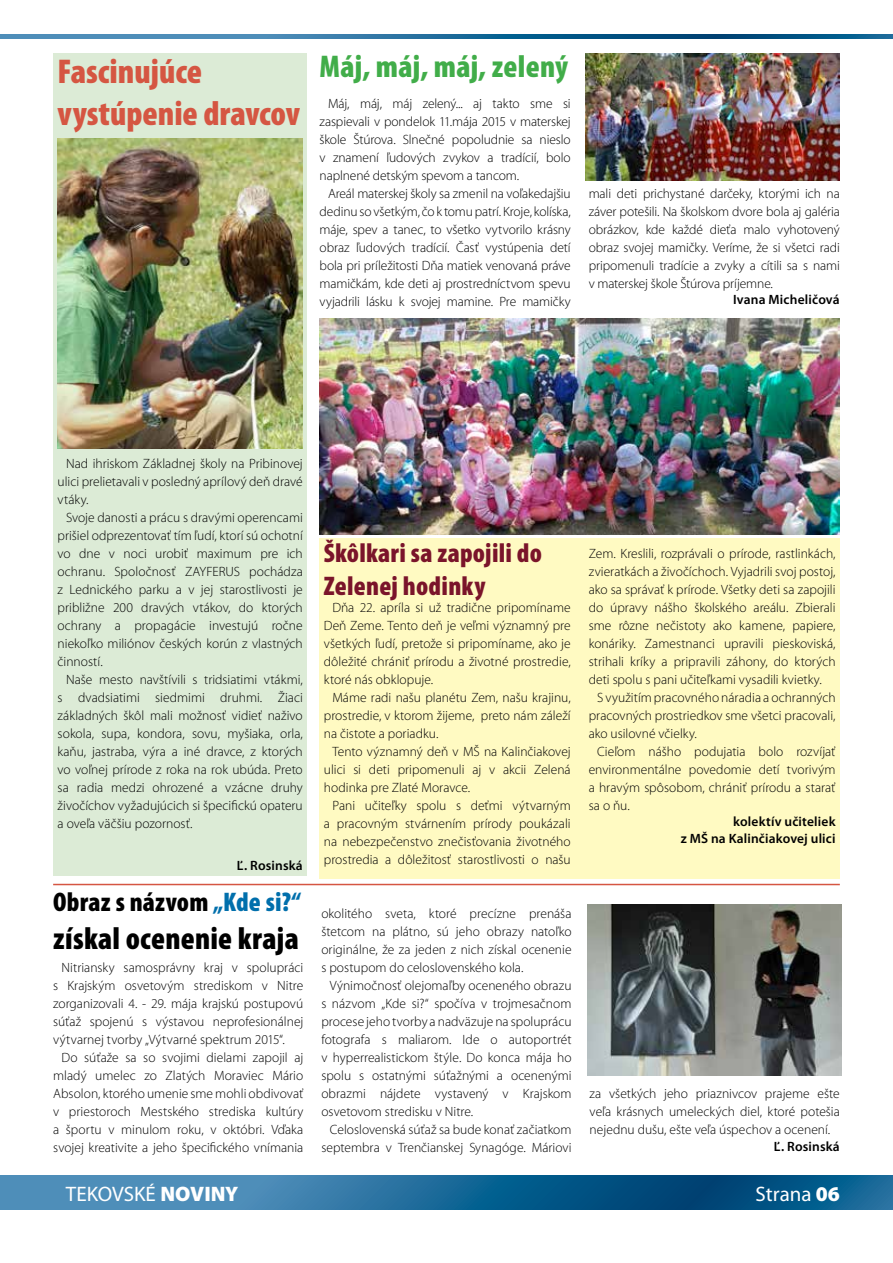
<style>
.page{position:relative;width:893px;height:1263px;background:#fff}
.page>*{position:absolute;margin:0;border:0;box-sizing:border-box;transform-origin:0 0}
.t1{font:900 condensed 34.5px/41.4px "Mini Pro";color:#d55642}
.t2{font:900 condensed 31.5px "Mini Pro";letter-spacing:.01em;color:#000}
.t3{font:900 condensed 31.5px "Mini Pro";letter-spacing:.01em;color:#41ad49}
.t4{font:900 condensed 27px/32.4px "Mini Pro";letter-spacing:.01em;color:#7a142a}
.t5{font:900 condensed 27px "Mini Pro";letter-spacing:.01em;color:#000}
.t6{font:21px "Mini Pro";color:#fff}
.t7{font:300 13.5px/18px "Mini Pro";color:#000;text-align:justify}
.t8{font:600 13.5px/16.5px "Mini Pro";letter-spacing:.01em;color:#000;text-align:right}
.s1{color:#006fac}
.s2{font-weight:900}
</style>
<div class="page">
<svg style="left:0;top:1176px;width:893px;height:34px;background:#236d9b"></svg>
<svg style="left:0;top:34px;width:893px;height:4px;background:#246d9c"></svg>
<div style="left:320px;top:538px;width:520px;height:340px;background:#fffac2"></div>
<div style="left:53px;top:53px;width:254px;height:823px;background:#dcebd6"></div>
<img style="left:320px;top:319px;width:520px;height:216px">
<img style="left:587px;top:905px;width:254px;height:170px">
<hr style="left:53px;top:884px;width:787px;height:1px;background:#d55642">
<img style="left:586px;top:53px;width:254px;height:128px">
<img style="left:58px;top:138px;width:245px;height:311px">
<h1 class="t1" style="left:58px;top:52px;width:244px">Fascinujúce vystúpenie dravcov</h1>
<h2 class="t3" style="left:320px;top:49px;width:250px">Máj, máj, máj, zelený</h2>
<p class="t7" style="left:320px;top:95px;width:253px;text-indent:9px">Máj, máj, máj zelený... aj takto sme si zaspievali v pondelok 11.mája 2015 v materskej škole Štúrova. Slnečné popoludnie sa nieslo v znamení ľudových zvykov a tradícií, bolo naplnené detským spevom a tancom.</p>
<p class="t7" style="left:320px;top:185px;width:253px;text-indent:9px">Areál materskej školy sa zmenil na voľakedajšiu dedinu so všetkým, čo k tomu patrí. Kroje, kolíska, máje, spev a tanec, to všetko vytvorilo krásny obraz ľudových tradícií. Časť vystúpenia detí bola pri príležitosti Dňa matiek venovaná práve mamičkám, kde deti aj prostredníctvom spevu vyjadrili lásku k svojej mamine. Pre mamičky</p>
<p class="t7" style="left:589px;top:185px;width:253px">mali deti prichystané darčeky, ktorými ich na záver potešili. Na školskom dvore bola aj galéria obrázkov, kde každé dieťa malo vyhotovený obraz svojej mamičky. Veríme, že si všetci radi pripomenuli tradície a zvyky a cítili sa s nami v materskej škole Štúrova príjemne.</p>
<p class="t8" style="left:733px;top:292px;width:108px">Ivana Micheličová</p>
<p class="t7" style="left:58px;top:455px;width:247px;text-indent:9px">Nad ihriskom Základnej školy na Pribinovej ulici prelietavali v posledný aprílový deň dravé vtáky.</p>
<p class="t7" style="left:58px;top:509px;width:247px;text-indent:9px">Svoje danosti a prácu s dravými operencami prišiel odprezentovať tím ľudí, ktorí sú ochotní vo dne v noci urobiť maximum pre ich ochranu. Spoločnosť ZAYFERUS pochádza z Lednického parku a v jej starostlivosti je približne 200 dravých vtákov, do ktorých ochrany a propagácie investujú ročne niekoľko miliónov českých korún z vlastných činností.</p>
<p class="t7" style="left:58px;top:671px;width:247px;text-indent:9px">Naše mesto navštívili s tridsiatimi vtákmi, s dvadsiatimi siedmimi druhmi. Žiaci základných škôl mali možnosť vidieť naživo sokola, supa, kondora, sovu, myšiaka, orla, kaňu, jastraba, výra a iné dravce, z ktorých vo voľnej prírode z roka na rok ubúda. Preto sa radia medzi ohrozené a vzácne druhy živočíchov vyžadujúcich si špecifickú opateru a oveľa väčšiu pozornosť.</p>
<p class="t8" style="left:237px;top:857px;width:67px">Ľ. Rosinská</p>
<h3 class="t5" style="left:53px;top:887px;width:249px">Obraz s názvom <span class="s1">„Kde si?“</span></h3>
<h2 class="t2" style="left:53px;top:921px;width:247px">získal ocenenie kraja</h2>
<p class="t7" style="left:53px;top:959px;width:252px;text-indent:9px">Nitriansky samosprávny kraj v spolupráci s Krajským osvetovým strediskom v Nitre zorganizovali 4. - 29. mája krajskú postupovú súťaž spojenú s výstavou neprofesionálnej výtvarnej tvorby „Výtvarné spektrum 2015“.</p>
<p class="t7" style="left:53px;top:1049px;width:252px;text-indent:9px">Do súťaže sa so svojimi dielami zapojil aj mladý umelec zo Zlatých Moraviec Mário Absolon, ktorého umenie sme mohli obdivovať v priestoroch Mestského strediska kultúry a športu v minulom roku, v októbri. Vďaka svojej kreativite a jeho špecifického vnímania</p>
<h3 class="t4" style="left:324px;top:538px;width:220px">Škôlkari sa zapojili do<br>Zelenej hodinky</h3>
<p class="t7" style="left:324px;top:599px;width:248px;text-indent:9px">Dňa 22. apríla si už tradične pripomíname Deň Zeme. Tento deň je veľmi významný pre všetkých ľudí, pretože si pripomíname, ako je dôležité chrániť prírodu a životné prostredie, ktoré nás obklopuje.</p>
<p class="t7" style="left:324px;top:689px;width:248px;text-indent:9px">Máme radi našu planétu Zem, našu krajinu, prostredie, v ktorom žijeme, preto nám záleží na čistote a poriadku.</p>
<p class="t7" style="left:324px;top:743px;width:248px;text-indent:9px">Tento významný deň v MŠ na Kalinčiakovej ulici si deti pripomenuli aj v akcii Zelená hodinka pre Zlaté Moravce.</p>
<p class="t7" style="left:324px;top:797px;width:248px;text-indent:9px">Pani učiteľky spolu s deťmi výtvarným a pracovným stvárnením prírody poukázali na nebezpečenstvo znečisťovania životného prostredia a dôležitosť starostlivosti o našu</p>
<p class="t7" style="left:321px;top:905px;width:252px">okolitého sveta, ktoré precízne prenáša štetcom na plátno, sú jeho obrazy natoľko originálne, že za jeden z nich získal ocenenie s postupom do celoslovenského kola.</p>
<p class="t7" style="left:321px;top:977px;width:252px;text-indent:9px">Výnimočnosť olejomaľby oceneného obrazu s názvom „Kde si?“ spočíva v trojmesačnom procese jeho tvorby a nadväzuje na spoluprácu fotografa s maliarom. Ide o autoportrét v hyperrealistickom štýle. Do konca mája ho spolu s ostatnými súťažnými a ocenenými obrazmi nájdete vystavený v Krajskom osvetovom stredisku v Nitre.</p>
<p class="t7" style="left:321px;top:1121px;width:252px;text-align:right">Celoslovenská súťaž sa bude konať začiatkom septembra v Trenčianskej Synagóge. Máriovi</p>
<p class="t7" style="left:589px;top:545px;width:248px">Zem. Kreslili, rozprávali o prírode, rastlinkách, zvieratkách a živočíchoch. Vyjadrili svoj postoj, ako sa správať k prírode. Všetky deti sa zapojili do úpravy nášho školského areálu. Zbierali sme rôzne nečistoty ako kamene, papiere, konáriky. Zamestnanci upravili pieskoviská, strihali kríky a pripravili záhony, do ktorých deti spolu s pani učiteľkami vysadili kvietky.</p>
<p class="t7" style="left:589px;top:689px;width:248px;text-indent:9px">S využitím pracovného náradia a ochranných pracovných prostriedkov sme všetci pracovali, ako usilovné včielky.</p>
<p class="t7" style="left:589px;top:743px;width:248px;text-indent:9px">Cieľom nášho podujatia bolo rozvíjať environmentálne povedomie detí tvorivým a hravým spôsobom, chrániť prírodu a starať sa o ňu.</p>
<p class="t8" style="left:681px;top:814px;width:156px">kolektív učiteliek<br>z MŠ na Kalinčiakovej ulici</p>
<p class="t7" style="left:590px;top:1085px;width:252px">za všetkých jeho priaznivcov prajeme ešte veľa krásnych umeleckých diel, ktoré potešia nejednu dušu, ešte veľa úspechov a ocenení.</p>
<p class="t8" style="left:774px;top:1138px;width:67px">Ľ. Rosinská</p>
<h3 class="t6" style="left:66px;top:1182px;width:174px">TEKOVSKÉ <span class="s2">NOVINY</span></h3>
<h3 class="t6" style="left:756px;top:1182px;width:86px">Strana <span class="s2">06</span></h3>
</div>
